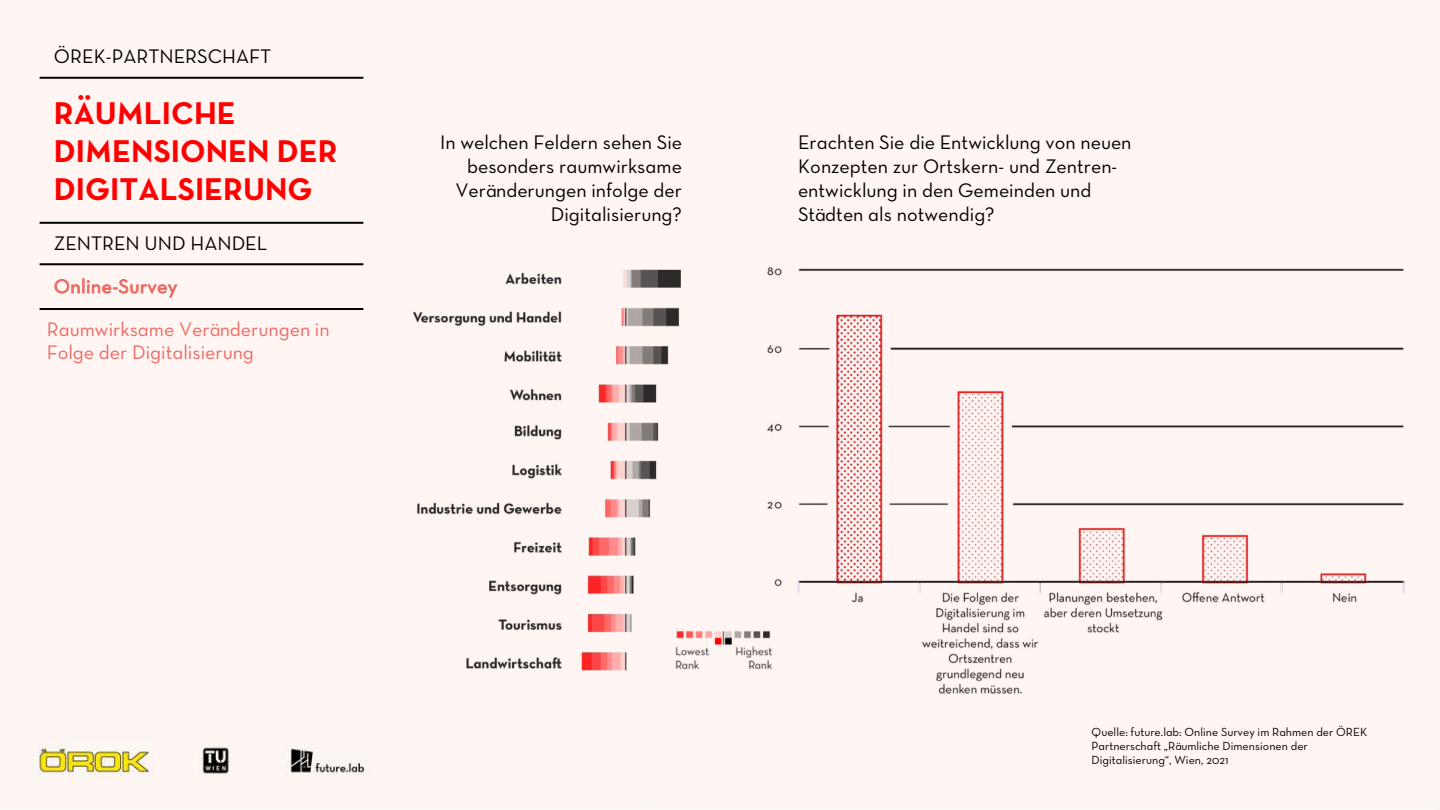
<style>
.page{position:relative;width:1440px;height:810px;background:#fff5f3}
.page>*{position:absolute;margin:0;border:0;box-sizing:border-box;transform-origin:0 0}
.t1{font:32px/38px "Neutraface Text Bold Alt";color:#f00}
.t2{font:20px/24px "Neutraface Text Book Alt";letter-spacing:-.005em;color:#000;text-align:right}
.t3{font:20px/22px "Neutraface Text Book Alt";color:#ed6a63}
.t4{font:19.6px "Neutraface Text Book Alt";letter-spacing:.02em;color:#ed6a63}
.t5{font:12px/14px "Neutraface Text Book Alt";letter-spacing:.005em;color:#000}
</style>
<div class="page">
<hr style="left:40px;top:77px;width:323px;height:2px;background:#000">
<hr style="left:40px;top:222px;width:323px;height:2px;background:#000">
<hr style="left:40px;top:308px;width:323px;height:2px;background:#000">
<hr style="left:40px;top:263px;width:323px;height:2px;background:#000">
<img style="left:767px;top:265px;width:637px;height:432px">
<img style="left:412px;top:270px;width:269px;height:403px">
<img style="left:670px;top:624px;width:108px;height:55px">
<svg style="left:54px;top:278px;width:124px;height:20px"></svg>
<p class="t2" style="left:54px;top:44px;width:219px">ÖREK-PARTNERSCHAFT</p>
<h1 class="t1" style="left:54px;top:94px;width:285px">RÄUMLICHE<br>DIMENSIONEN DER<br>DIGITALSIERUNG</h1>
<p class="t2" style="left:54px;top:231px;width:215px">ZENTREN UND HANDEL</p>
<p class="t4" style="left:54px;top:274px;width:125px">Online-Survey</p>
<p class="t3" style="left:47px;top:318px;width:285px">Raumwirksame Veränderungen in<br>Folge der Digitalisierung</p>
<p class="t2" style="left:440px;top:130px;width:244px">In welchen Feldern sehen Sie besonders raumwirksame<br>Veränderungen infolge der<br>Digitalisierung?</p>
<p class="t2" style="left:798px;top:130px;width:335px;text-align:left">Erachten Sie die Entwicklung von neuen Konzepten zur Ortskern- und Zentren&shy;entwicklung in den Gemeinden und Städten als notwendig?</p>
<p class="t5" style="left:1092px;top:725px;width:277px">Quelle: future.lab: Online Survey im Rahmen der ÖREK<br>Partnerschaft „Räumliche Dimensionen der<br>Digitalisierung“, Wien, 2021</p>
</div>
